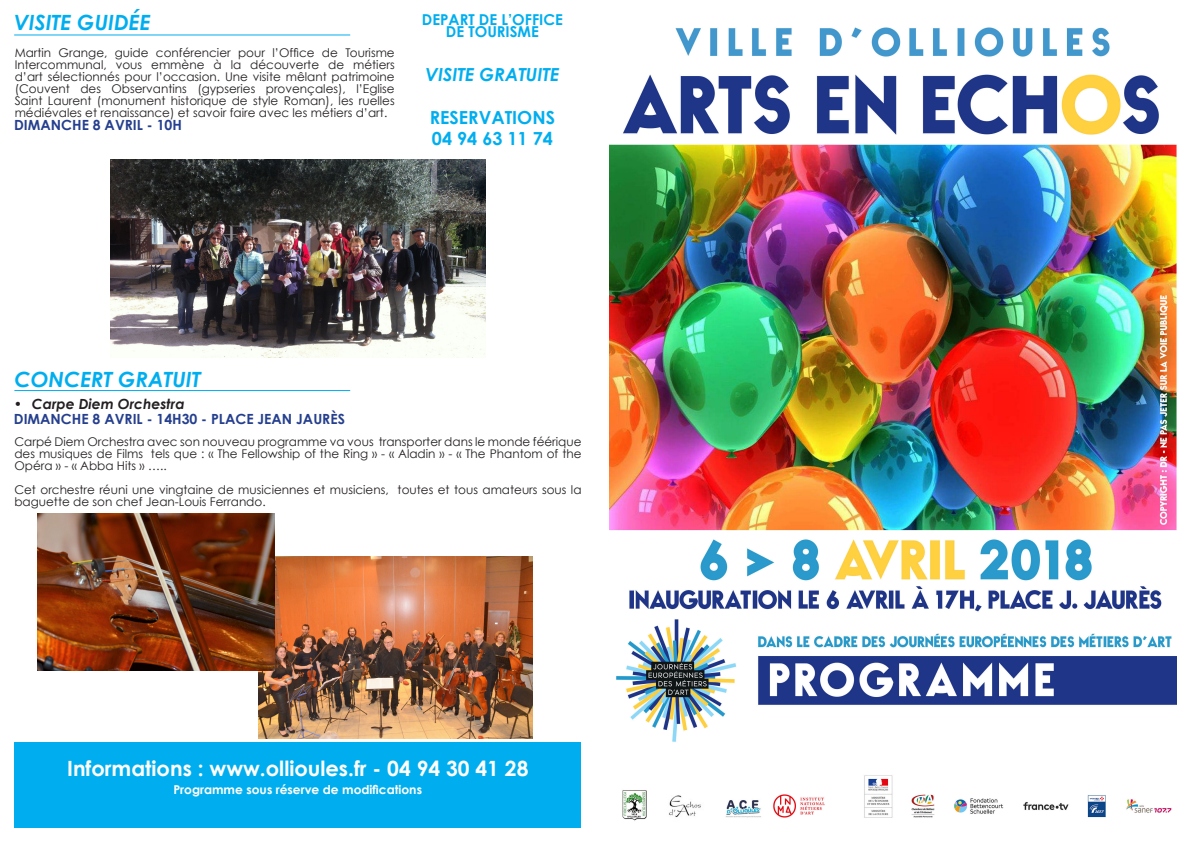
<style>
.page{position:relative;width:1191px;height:842px;background:#fff}
.page>*{position:absolute;margin:0;border:0;box-sizing:border-box;transform-origin:0 0}
.t1{font:700 21px "Century Gothic";color:#fff}
.t2{font:italic 700 21px "Century Gothic";color:#00aeef}
.t3{font:700 18px "Century Gothic";color:#00aeef}
.t4{font:italic 700 18px "Century Gothic";color:#00aeef}
.t5{font:700 15px "Century Gothic";color:#00aeef}
.t6{font:700 14px "Century Gothic";color:#253f8e}
.t7{font:italic 700 14px "Century Gothic";color:#231f20}
.t8{font:700 12.2px "Century Gothic";color:#fff}
.t9{font:12px/12px "Century Gothic";color:#231f20;text-align:justify}
.s1{font-style:inherit}
</style>
<div class="page">
<img style="left:609px;top:27px;width:567px;height:794px">
<hr style="left:14px;top:34px;width:336px;height:1px;background:#00aeef">
<div style="left:14px;top:743px;width:566px;height:85px;background:#00aeef"></div>
<hr style="left:14px;top:390px;width:336px;height:1px;background:#00aeef">
<img style="left:258px;top:557px;width:275px;height:182px">
<img style="left:37px;top:513px;width:238px;height:157px">
<img style="left:110px;top:160px;width:376px;height:198px">
<p class="t2" style="left:14px;top:9px;width:138px">VISITE GUIDÉE</p>
<p class="t9" style="left:15px;top:47px;width:381px">Martin Grange, guide conférencier pour l’Office de Tourisme Intercommunal, vous emmène à la découverte de métiers d’art sélectionnés pour l’occasion. Une visite mêlant patrimoine (Couvent des Observantins (gypseries provençales), l’Eglise Saint Laurent (monument historique de style Roman), les ruelles médiévales et renaissance) et savoir faire avec les métiers d’art.</p>
<p class="t6" style="left:14px;top:117px;width:169px">DIMANCHE 8 AVRIL <span class="s1">- 10H</span></p>
<p class="t5" style="left:422px;top:11px;width:143px">DEPART DE L’OFFICE</p>
<p class="t5" style="left:446px;top:23px;width:95px">DE TOURISME</p>
<p class="t4" style="left:425px;top:63px;width:135px">VISITE GRATUITE</p>
<p class="t3" style="left:430px;top:106px;width:127px">RESERVATIONS</p>
<p class="t3" style="left:432px;top:128px;width:122px">04 94 63 11 74</p>
<p class="t2" style="left:14px;top:366px;width:188px">CONCERT GRATUIT</p>
<p class="t7" style="left:14px;top:395px;width:172px">• Carpe Diem Orchestra</p>
<p class="t6" style="left:14px;top:410px;width:332px">DIMANCHE 8 AVRIL - 14H30 - <span class="s1">PLACE JEAN JAURÈS</span></p>
<p class="t9" style="left:14px;top:436px;width:568px">Carpé Diem Orchestra avec son nouveau programme va vous transporter dans le monde féérique des musiques de Films tels que : « The Fellowship of the Ring » - « Aladin » - « The Phantom of the Opéra » - « Abba Hits » …..</p>
<p class="t9" style="left:14px;top:484px;width:568px">Cet orchestre réuni une vingtaine de musiciennes et musiciens, toutes et tous amateurs sous la baguette de son chef Jean-Louis Ferrando.</p>
<p class="t1" style="left:67px;top:755px;width:463px">Informations : www.ollioules.fr - 04 94 30 41 28</p>
<p class="t8" style="left:173px;top:782px;width:250px">Programme sous réserve de modifications</p>
</div>
